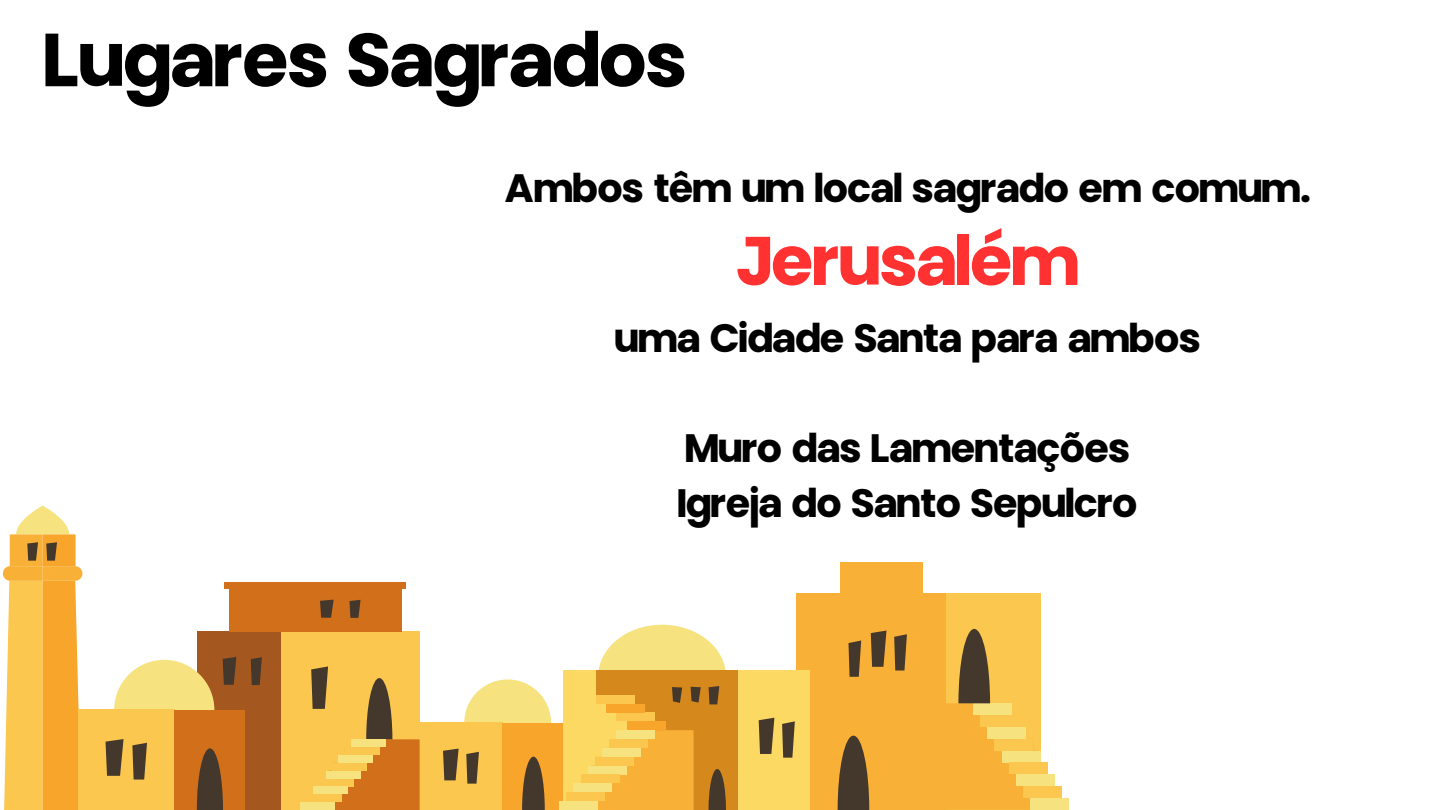
<style>
.page{position:relative;width:1440px;height:810px;background:#fff}
.page>*{position:absolute;margin:0;border:0;box-sizing:border-box;transform-origin:0 0}
.t1{font:75px "Hoodie";color:#000}
.t2{font:68.6px "Hoodie";color:#ff3131}
.t3{font:39.6px "Hoodie";color:#000}
</style>
<div class="page">
<div style="left:464px;top:679px;width:87px;height:87px;background:#f6e37f;border-radius:50%"></div>
<div style="left:419px;top:723px;width:84px;height:87px;background:#fbc74e"></div>
<div style="left:503px;top:723px;width:61px;height:87px;background:#f8a52c"></div>
<svg style="left:443px;top:749px;width:16px;height:31px"></svg>
<svg style="left:466px;top:752px;width:13px;height:32px"></svg>
<svg style="left:522px;top:757px;width:23px;height:53px"></svg>
<div style="left:796px;top:594px;width:244px;height:216px;background:#f9b036"></div>
<div style="left:946px;top:594px;width:94px;height:216px;background:#fbc74e"></div>
<div style="left:1002px;top:751px;width:38px;height:11px;background:#f6e37f"></div>
<div style="left:1009px;top:762px;width:39px;height:12px;background:#fbc74e"></div>
<div style="left:1016px;top:774px;width:39px;height:12px;background:#f6e37f"></div>
<div style="left:1023px;top:786px;width:39px;height:12px;background:#fbc74e"></div>
<div style="left:1030px;top:798px;width:39px;height:12px;background:#f6e37f"></div>
<svg style="left:871px;top:631px;width:15px;height:36px"></svg>
<svg style="left:894px;top:634px;width:13px;height:37px"></svg>
<svg style="left:848px;top:641px;width:13px;height:36px"></svg>
<svg style="left:946px;top:629px;width:88px;height:181px"></svg>
<svg style="left:838px;top:736px;width:31px;height:74px"></svg>
<div style="left:840px;top:563px;width:83px;height:31px;background:#f9b036"></div>
<svg style="left:3px;top:506px;width:79px;height:304px"></svg>
<div style="left:197px;top:632px;width:88px;height:178px;background:#a4571f"></div>
<div style="left:281px;top:632px;width:139px;height:178px;background:#fbc74e"></div>
<div style="left:114px;top:660px;width:100px;height:100px;background:#f6e37f;border-radius:50%"></div>
<div style="left:78px;top:709px;width:97px;height:101px;background:#fbc74e"></div>
<div style="left:175px;top:710px;width:70px;height:100px;background:#d26f1b"></div>
<svg style="left:106px;top:739px;width:18px;height:37px"></svg>
<svg style="left:132px;top:743px;width:15px;height:37px"></svg>
<svg style="left:197px;top:748px;width:26px;height:62px"></svg>
<div style="left:301px;top:802px;width:34px;height:8px;background:#f6e37f"></div>
<svg style="left:223px;top:657px;width:13px;height:28px"></svg>
<svg style="left:251px;top:657px;width:11px;height:28px"></svg>
<svg style="left:311px;top:666px;width:109px;height:144px"></svg>
<div style="left:230px;top:585px;width:172px;height:47px;background:#d26f1b"></div>
<svg style="left:320px;top:600px;width:14px;height:18px"></svg>
<svg style="left:349px;top:600px;width:12px;height:18px"></svg>
<div style="left:224px;top:582px;width:182px;height:7px;background:#d26f1b"></div>
<div style="left:598px;top:625px;width:128px;height:104px;background:#f6e37f;border-radius:50%"></div>
<div style="left:563px;top:671px;width:176px;height:139px;background:#d5881c"></div>
<div style="left:563px;top:671px;width:64px;height:134px;background:#fbd962"></div>
<svg style="left:591px;top:730px;width:103px;height:80px"></svg>
<div style="left:616px;top:730px;width:39px;height:9px;background:#f6e37f"></div>
<div style="left:627px;top:721px;width:38px;height:9px;background:#f8a52c"></div>
<div style="left:616px;top:712px;width:39px;height:9px;background:#fbc74e"></div>
<div style="left:606px;top:704px;width:39px;height:8px;background:#f8a52c"></div>
<div style="left:596px;top:695px;width:39px;height:9px;background:#fbc74e"></div>
<div style="left:609px;top:739px;width:39px;height:9px;background:#fbc74e"></div>
<div style="left:602px;top:748px;width:39px;height:9px;background:#f6e37f"></div>
<div style="left:595px;top:757px;width:39px;height:9px;background:#fbc74e"></div>
<div style="left:588px;top:766px;width:39px;height:9px;background:#f6e37f"></div>
<div style="left:581px;top:775px;width:39px;height:8px;background:#fbc74e"></div>
<div style="left:574px;top:783px;width:38px;height:9px;background:#f6e37f"></div>
<div style="left:566px;top:792px;width:39px;height:9px;background:#fbc74e"></div>
<div style="left:559px;top:801px;width:39px;height:9px;background:#f6e37f"></div>
<div style="left:596px;top:671px;width:31px;height:24px;background:#d5881c"></div>
<div style="left:739px;top:671px;width:71px;height:139px;background:#fbd962"></div>
<svg style="left:709px;top:769px;width:17px;height:41px"></svg>
<svg style="left:709px;top:686px;width:10px;height:18px"></svg>
<svg style="left:691px;top:687px;width:10px;height:16px"></svg>
<svg style="left:672px;top:687px;width:10px;height:16px"></svg>
<svg style="left:759px;top:718px;width:15px;height:36px"></svg>
<svg style="left:782px;top:721px;width:13px;height:37px"></svg>
<h1 class="t1" style="left:44px;top:26px;width:643px">Lugares Sagrados</h1>
<p class="t3" style="left:505px;top:170px;width:807px">Ambos têm um local sagrado em comum.</p>
<p class="t2" style="left:736px;top:230px;width:344px">Jerusalém</p>
<p class="t3" style="left:615px;top:321px;width:587px">uma Cidade Santa para ambos</p>
<p class="t3" style="left:685px;top:430px;width:446px">Muro das Lamentações</p>
<p class="t3" style="left:678px;top:485px;width:461px">Igreja do Santo Sepulcro</p>
</div>
